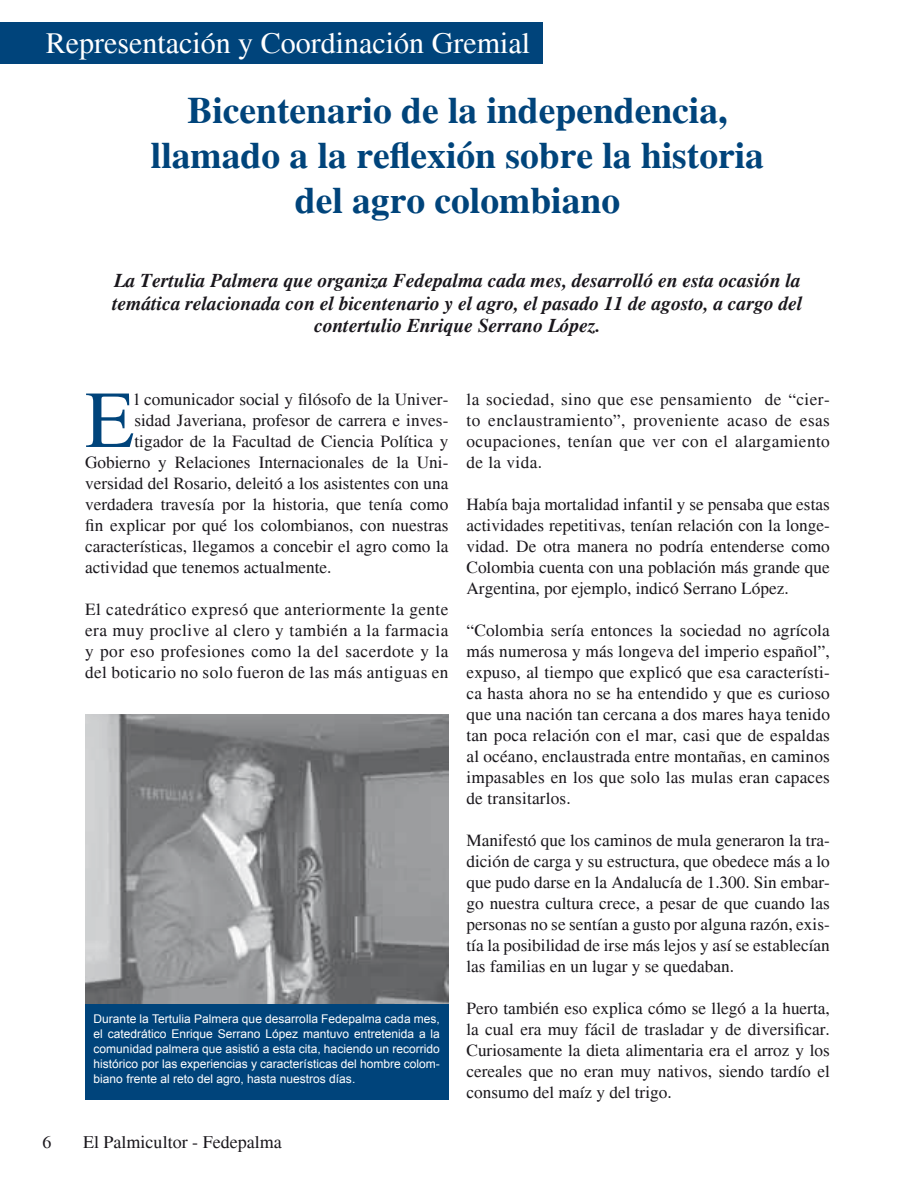
<style>
.page{position:relative;width:915px;height:1191px;background:#fff}
.page>*{position:absolute;margin:0;border:0;box-sizing:border-box;transform-origin:0 0}
.t1{font:80.7px "Times";color:#00447b}
.t2{font:700 37.5px/45px "Times";color:#00447b;text-align:center}
.t3{font:30px "Times";color:#fff}
.t4{font:italic 700 19.5px/22.5px "Times";color:#1a171c;text-align:center}
.t5{font:18px "Times";color:#1a171c}
.t6{font:17.25px/21px "Times";color:#1a171c;text-align:justify}
.t7{font:12px/15px "Arial";color:#fff;text-align:justify}
</style>
<div class="page">
<div style="left:85px;top:1003px;width:363px;height:96px;background:#00447b"></div>
<div style="left:0;top:23px;width:542px;height:41px;background:#00447b"></div>
<img style="left:85px;top:714px;width:363px;height:289px">
<h3 class="t3" style="left:46px;top:26px;width:486px">Representación y Coordinación Gremial</h3>
<h2 class="t2" style="left:151px;top:89px;width:614px">Bicentenario de la independencia, llamado a la reflexión sobre la historia del agro colombiano</h2>
<p class="t4" style="left:112px;top:270px;width:691px">La Tertulia Palmera que organiza Fedepalma cada mes, desarrolló en esta ocasión la temática relacionada con el bicentenario y el agro, el pasado 11 de agosto, a cargo del contertulio Enrique Serrano López.</p>
<h1 class="t1" style="left:85px;top:374px;width:51px">E</h1>
<p class="t6" style="left:134px;top:389px;width:315px">l comunicador social y filósofo de la Univer-</p>
<p class="t6" style="left:134px;top:410px;width:315px">sidad Javeriana, profesor de carrera e inves-</p>
<p class="t6" style="left:134px;top:431px;width:315px">tigador de la Facultad de Ciencia Política y</p>
<p class="t6" style="left:85px;top:452px;width:365px">Gobierno y Relaciones Internacionales de la Uni-</p>
<p class="t6" style="left:85px;top:473px;width:365px">versidad del Rosario, deleitó a los asistentes con una</p>
<p class="t6" style="left:85px;top:494px;width:365px">verdadera travesía por la historia, que tenía como</p>
<p class="t6" style="left:85px;top:515px;width:365px">fin explicar por qué los colombianos, con nuestras</p>
<p class="t6" style="left:85px;top:536px;width:365px">características, llegamos a concebir el agro como la</p>
<p class="t6" style="left:85px;top:557px;width:248px">actividad que tenemos actualmente.</p>
<p class="t6" style="left:85px;top:599px;width:365px">El catedrático expresó que anteriormente la gente era muy proclive al clero y también a la farmacia y por eso profesiones como la del sacerdote y la del boticario no solo fueron de las más antiguas en</p>
<p class="t7" style="left:94px;top:1011px;width:348px">Durante la Tertulia Palmera que desarrolla Fedepalma cada mes, el catedrático Enrique Serrano López mantuvo entretenida a la comunidad palmera que asistió a esta cita, haciendo un recorrido histórico por las experiencias y características del hombre colom&shy;biano frente al reto del agro, hasta nuestros días.</p>
<p class="t5" style="left:43px;top:1131px;width:10px">6</p>
<p class="t5" style="left:83px;top:1131px;width:200px">El Palmicultor - Fedepalma</p>
<p class="t6" style="left:466px;top:389px;width:365px">la sociedad, sino que ese pensamiento de “cier&shy;to enclaustramiento”, proveniente acaso de esas ocupaciones, tenían que ver con el alargamiento de la vida.</p>
<p class="t6" style="left:466px;top:494px;width:365px">Había baja mortalidad infantil y se pensaba que estas actividades repetitivas, tenían relación con la longe&shy;vidad. De otra manera no podría entenderse como Colombia cuenta con una población más grande que Argentina, por ejemplo, indicó Serrano López.</p>
<p class="t6" style="left:466px;top:620px;width:365px">“Colombia sería entonces la sociedad no agrícola más numerosa y más longeva del imperio español”, expuso, al tiempo que explicó que esa característi&shy;ca hasta ahora no se ha entendido y que es curioso que una nación tan cercana a dos mares haya tenido tan poca relación con el mar, casi que de espaldas al océano, enclaustrada entre montañas, en caminos impasables en los que solo las mulas eran capaces de transitarlos.</p>
<p class="t6" style="left:466px;top:830px;width:365px">Manifestó que los caminos de mula generaron la tra&shy;dición de carga y su estructura, que obedece más a lo que pudo darse en la Andalucía de 1.300. Sin embar&shy;go nuestra cultura crece, a pesar de que cuando las personas no se sentían a gusto por alguna razón, exis&shy;tía la posibilidad de irse más lejos y así se establecían las familias en un lugar y se quedaban.</p>
<p class="t6" style="left:466px;top:998px;width:365px">Pero también eso explica cómo se llegó a la huerta, la cual era muy fácil de trasladar y de diversificar.<br>Curiosamente la dieta alimentaria era el arroz y los cereales que no eran muy nativos, siendo tardío el consumo del maíz y del trigo.</p>
</div>
